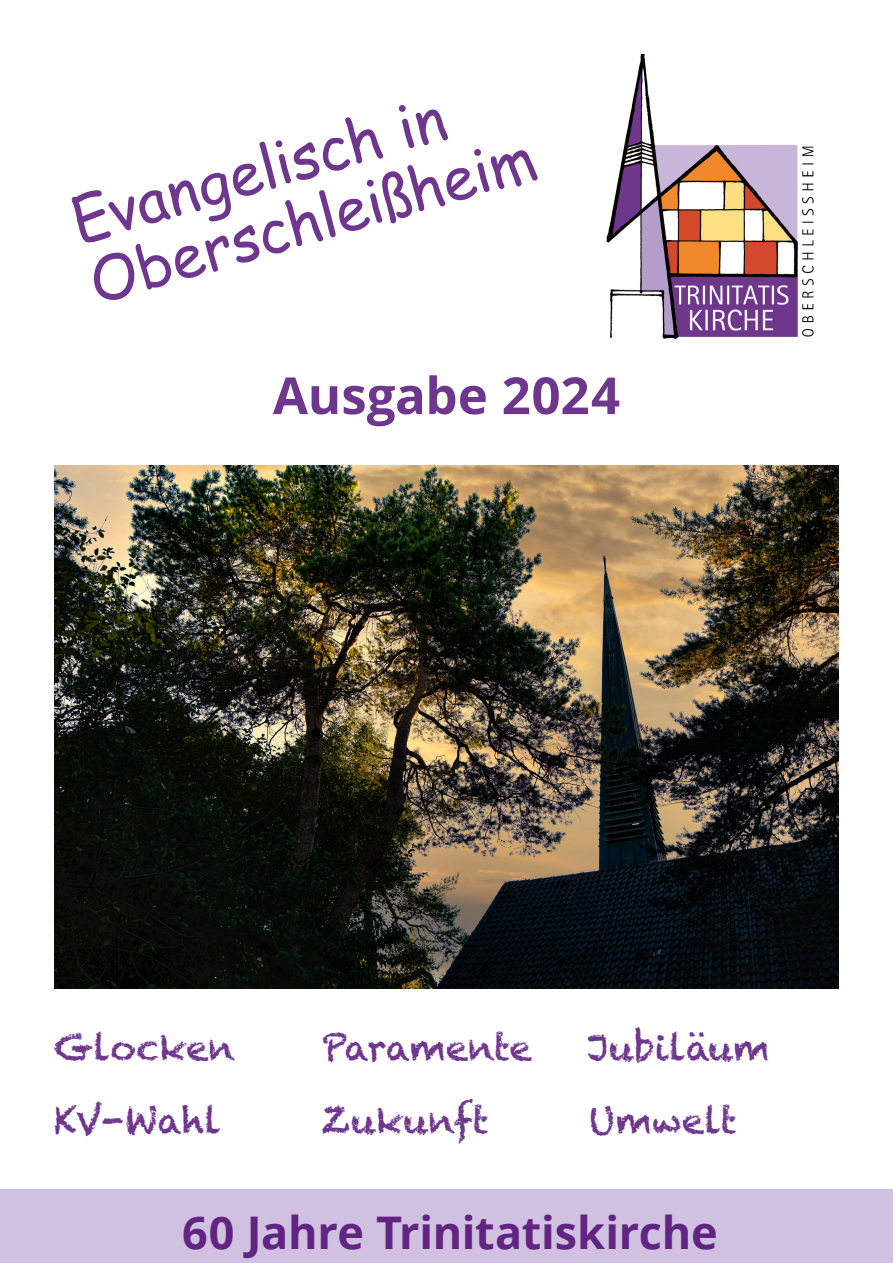
<style>
.page{position:relative;width:893px;height:1263px;background:#fff}
.page>*{position:absolute;margin:0;border:0;box-sizing:border-box;transform-origin:0 0}
.t1{font:60px "Comic Sans MS";color:#6e368c}
.t2{font:700 51px "Open Sans";color:#6e368c}
.t3{font:700 45px "Open Sans";letter-spacing:-.005em;color:#622483}
.t4{font:36px "Chalkduster";color:#6e368c}
.t5{font:36px "Chalkduster";letter-spacing:-.02em;color:#6e368c}
</style>
<div class="page">
<div style="left:0;top:1189px;width:893px;height:74px;background:#d0c1e0"></div>
<img style="left:606px;top:54px;width:208px;height:285px">
<img style="left:54px;top:466px;width:785px;height:523px">
<p class="t1" style="left:61px;top:180px;width:387px;rotate:-16deg">Evangelisch in</p>
<p class="t1" style="left:78px;top:240px;width:463px;rotate:-16deg">Oberschleißheim</p>
<p class="t2" style="left:273px;top:359px;width:349px">Ausgabe 2024</p>
<p class="t4" style="left:54px;top:1027px;width:183px">Glocken</p>
<p class="t5" style="left:322px;top:1027px;width:212px">Paramente</p>
<p class="t4" style="left:587px;top:1027px;width:184px">Jubiläum</p>
<p class="t4" style="left:54px;top:1099px;width:169px">KV-Wahl</p>
<p class="t4" style="left:322px;top:1099px;width:169px">Zukunft</p>
<p class="t4" style="left:589px;top:1099px;width:149px">Umwelt</p>
<p class="t3" style="left:182px;top:1200px;width:537px">60 Jahre Trinitatiskirche</p>
</div>
